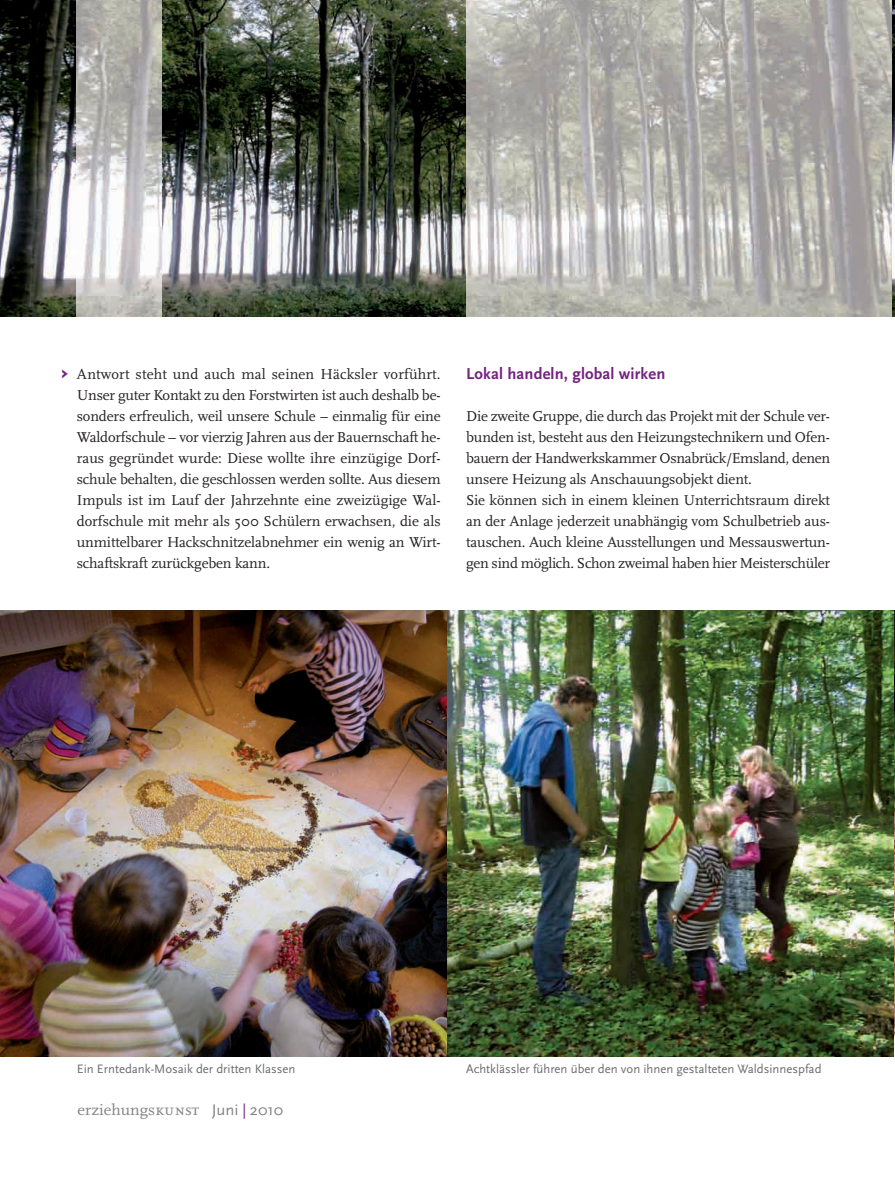
<style>
.page{position:relative;width:895px;height:1190px;background:#fff}
.page>*{position:absolute;margin:0;border:0;box-sizing:border-box;transform-origin:0 0}
.t1{font:700 22.5px "Scala Sans";color:#752183}
.t2{font:700 16.5px "Scala Sans";letter-spacing:.01em;color:#752183}
.t3{font:16.05px "Scala";color:#808285}
.t4{font:15px/21px "Scala";letter-spacing:-.01em;color:#231f20;text-align:justify}
.t5{font:12.75px "Scala Sans";color:#6c6d70}
.s1{font-family:"Scala Caps"}
.s2{font-family:"Scala Sans"}
.s3{font-family:"Scala Sans";font-size:15.75px;color:#752183}
</style>
<div class="page">
<img style="left:0;top:0;width:894px;height:1057px">
<h1 class="t1" style="left:61px;top:358px;width:9px">›</h1>
<p class="t4" style="left:77px;top:364px;width:365px">Antwort steht und auch mal seinen Häcksler vorführt.<br>Unser guter Kontakt zu den Forstwirten ist auch deshalb be&shy;sonders erfreulich, weil unsere Schule – einmalig für eine Waldorfschule – vor vierzig Jahren aus der Bauernschaft he&shy;raus gegründet wurde: Diese wollte ihre einzügige Dorf&shy;schule behalten, die geschlossen werden sollte. Aus diesem Impuls ist im Lauf der Jahrzehnte eine zweizügige Wal&shy;dorfschule mit mehr als 500 Schülern erwachsen, die als unmittelbarer Hackschnitzelabnehmer ein wenig an Wirt&shy;schaftskraft zurückgeben kann.</p>
<p class="t2" style="left:466px;top:364px;width:200px">Lokal handeln, global wirken</p>
<p class="t4" style="left:466px;top:406px;width:365px;text-align:left">Die zweite Gruppe, die durch das Projekt mit der Schule ver&shy;bunden ist, besteht aus den Heizungstechnikern und Ofen&shy;bauern der Handwerkskammer Osnabrück/Emsland, denen unsere Heizung als Anschauungsobjekt dient.<br>Sie können sich in einem kleinen Unterrichtsraum direkt an der Anlage jederzeit unabhängig vom Schulbetrieb aus&shy;tauschen. Auch kleine Ausstellungen und Messauswertun&shy;gen sind möglich. Schon zweimal haben hier Meisterschüler</p>
<p class="t5" style="left:77px;top:1061px;width:220px">Ein Erntedank-Mosaik der dritten Klassen</p>
<p class="t5" style="left:466px;top:1061px;width:357px">Achtklässler führen über den von ihnen gestalteten Waldsinnespfad</p>
<p class="t3" style="left:78px;top:1099px;width:207px">erziehungs<span class="s1">kunst</span> <span class="s2">Juni</span> <span class="s3">|</span> <span class="s2">2010</span></p>
</div>
